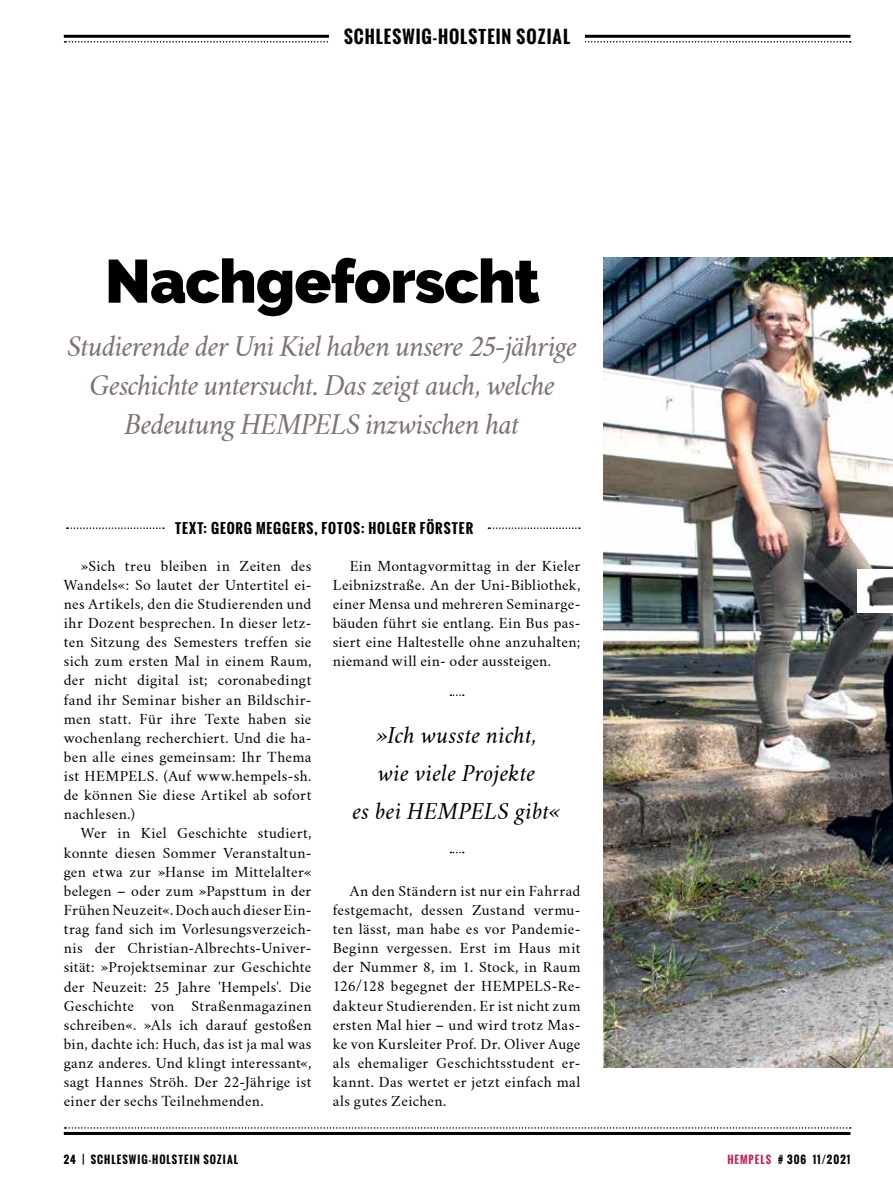
<style>
.page{position:relative;width:893px;height:1191px;background:#fff}
.page>*{position:absolute;margin:0;border:0;box-sizing:border-box;transform-origin:0 0}
.t1{font:900 60.75px "Raleway";letter-spacing:-.015em;color:#000}
.t2{font:italic 27px/39px "Crimson Text";letter-spacing:-.03em;color:#7f7370;text-align:center}
.t3{font:italic 21.75px/38.2px "Crimson Text";letter-spacing:.01em;color:#000;text-align:center}
.t4{font:700 17.25px "Oswald";letter-spacing:.06em;color:#000}
.t5{font:13.5px/19.2px "Crimson Text";letter-spacing:.02em;color:#000;text-align:justify}
.t6{font:700 13.5px "Oswald";letter-spacing:.07em;color:#000}
.t7{font:700 10.5px "Oswald";letter-spacing:.1em;color:#000}
.s1{color:#c82258}
</style>
<div class="page">
<hr style="left:64px;top:35px;width:786px;height:3px;background:#000">
<svg style="left:65px;top:41px;width:786px;height:2px"></svg>
<div style="left:330px;top:23px;width:255px;height:21px;background:#fff"></div>
<hr style="left:64px;top:1132px;width:786px;height:3px;background:#000">
<svg style="left:65px;top:1127px;width:786px;height:1px"></svg>
<img style="left:604px;top:257px;width:289px;height:810px">
<svg style="left:488px;top:527px;width:92px;height:2px"></svg>
<svg style="left:67px;top:527px;width:97px;height:2px"></svg>
<svg style="left:450px;top:694px;width:14px;height:2px"></svg>
<svg style="left:450px;top:851px;width:14px;height:2px"></svg>
<div style="left:857px;top:569px;width:36px;height:44px;background:#fff"></div>
<img style="left:867px;top:576px;width:26px;height:30px">
<p class="t4" style="left:344px;top:23px;width:228px">SCHLESWIG-HOLSTEIN SOZIAL</p>
<h1 class="t1" style="left:105px;top:246px;width:436px">Nachgeforscht</h1>
<h2 class="t2" style="left:67px;top:328px;width:512px">Studierende der Uni Kiel haben unsere 25-jährige<br>Geschichte untersucht. Das zeigt auch, welche<br>Bedeutung HEMPELS inzwischen hat</h2>
<p class="t6" style="left:175px;top:518px;width:300px">TEXT: GEORG MEGGERS, FOTOS: HOLGER FÖRSTER</p>
<p class="t5" style="left:64px;top:556px;width:249px;text-indent:17px">»Sich treu bleiben in Zeiten des Wandels«: So lautet der Untertitel ei&shy;nes Artikels, den die Studierenden und ihr Dozent besprechen. In dieser letz&shy;ten Sitzung des Semesters treffen sie sich zum ersten Mal in einem Raum, der nicht digital ist; coronabedingt fand ihr Seminar bisher an Bildschir&shy;men statt. Für ihre Texte haben sie wochenlang recherchiert. Und die ha&shy;ben alle eines gemeinsam: Ihr Thema ist HEMPELS. (Auf www.hempels-sh. de können Sie diese Artikel ab sofort nachlesen.)</p>
<p class="t5" style="left:64px;top:824px;width:249px;text-indent:17px">Wer in Kiel Geschichte studiert, konnte diesen Sommer Veranstaltun&shy;gen etwa zur »Hanse im Mittelalter« belegen – oder zum »Papsttum in der Frühen Neuzeit«. Doch auch dieser Ein&shy;trag fand sich im Vorlesungsverzeich&shy;nis der Christian-Albrechts-Univer&shy;sität: »Projektseminar zur Geschichte der Neuzeit: 25 Jahre 'Hempels'. Die Geschichte</p>
<p class="t5" style="left:333px;top:556px;width:249px;text-indent:17px">Ein Montagvormittag in der Kieler Leibnizstraße. An der Uni-Bibliothek, einer Mensa und mehreren Seminarge&shy;bäuden führt sie entlang. Ein Bus pas&shy;siert eine Haltestelle ohne anzuhalten; niemand will ein- oder aussteigen.</p>
<h3 class="t3" style="left:352px;top:716px;width:210px">»Ich wusste nicht,<br>wie viele Projekte<br>es bei HEMPELS gibt«</h3>
<p class="t5" style="left:333px;top:881px;width:249px;text-indent:17px">An den Ständern ist nur ein Fahrrad festgemacht, dessen Zustand vermu&shy;ten lässt, man habe es vor Pandemie-Beginn vergessen. Erst im Haus mit der Nummer 8, im 1. Stock, in Raum 126/128 begegnet der HEMPELS-Re&shy;dakteur Studierenden. Er ist nicht zum ersten Mal hier – und wird trotz Mas&shy;ke von Kursleiter Prof. Dr. Oliver Auge als ehemaliger Geschichtsstudent er&shy;kannt. Das wertet er jetzt einfach mal als gutes Zeichen.</p>
<p class="t5" style="left:64px;top:996px;width:249px;text-indent:128px">Straßenmagazinen schreiben«. »Als ich darauf gestoßen bin, dachte ich: Huch, das ist ja mal was ganz anderes. Und klingt interessant«, sagt Hannes Ströh. Der 22-Jährige ist einer der sechs Teilnehmenden.</p>
<p class="t5" style="left:151px;top:996px;width:25px">von</p>
<p class="t7" style="left:64px;top:1151px;width:176px">24 | SCHLESWIG-HOLSTEIN SOZIAL</p>
<p class="t7" style="left:727px;top:1151px;width:124px"><span class="s1">HEMPELS</span> # 306 11/2021</p>
</div>
